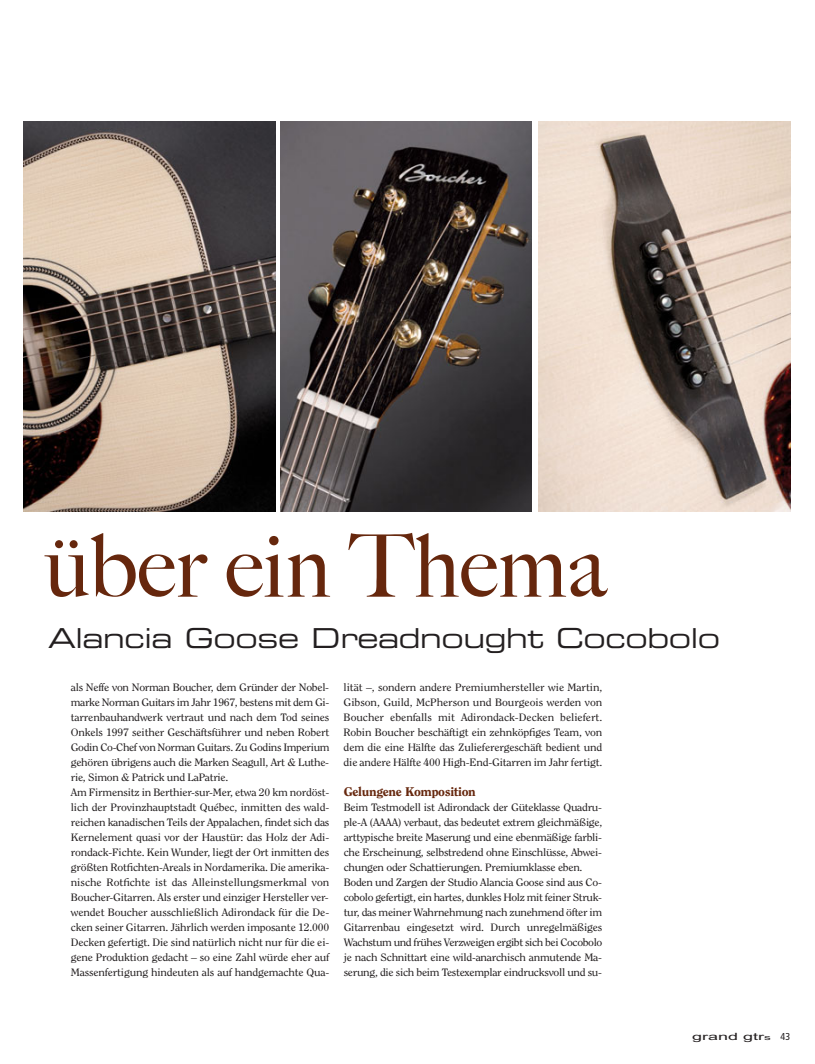
<style>
.page{position:relative;width:815px;height:1064px;background:#fff}
.page>*{position:absolute;margin:0;border:0;box-sizing:border-box;transform-origin:0 0}
.t1{font:500 87.5px "Big Caslon";color:#66270d}
.t2{font:27.5px "Eurostile Extended Two";letter-spacing:-.015em;color:#231f20}
.t3{font:800 12.5px "Clearface Std";letter-spacing:-.025em;color:#66270d;scale:1.1 1}
.t4{font:10.62px/15px "Clearface Std";letter-spacing:-.02em;color:#231f20;scale:1.1 1}
.t5{font:10px "Arial";color:#231f20;scale:1.8 1}
.s1{font-size:7.5px}
.s2{font-family:"Frutiger LT Std";font-stretch:condensed}
</style>
<div class="page">
<img style="left:24px;top:121px;width:251px;height:390px">
<img style="left:280px;top:121px;width:252px;height:390px">
<img style="left:539px;top:121px;width:251px;height:390px">
<h1 class="t1" style="left:44px;top:515px;width:563px">über ein Thema</h1>
<h2 class="t2" style="left:48px;top:628px;width:674px">Alancia Goose Dreadnought Cocobolo</h2>
<p class="t4" style="left:71px;top:680px;width:237px">als Neffe von Norman Boucher, dem Gründer der Nobel&shy;marke Norman Guitars im Jahr 1967, bestens mit dem Gi&shy;tarrenbauhandwerk vertraut und nach dem Tod seines Onkels 1997 seither Geschäftsführer und neben Robert Godin Co-Chef von Norman Guitars. Zu Godins Imperium gehören übrigens auch die Marken Seagull, Art &amp; Luthe&shy;rie, Simon &amp; Patrick und LaPatrie.<br>Am Firmensitz in Berthier-sur-Mer, etwa 20 km nordöst&shy;lich der Provinzhauptstadt Québec, inmitten des wald&shy;reichen kanadischen Teils der Appalachen, findet sich das Kernelement quasi vor der Haustür: das Holz der Adi&shy;rondack-Fichte. Kein Wunder, liegt der Ort inmitten des größten Rotfichten-Areals in Nordamerika. Die amerika&shy;nische Rotfichte ist das Alleinstellungsmerkmal von Boucher-Gitarren. Als erster und einziger Hersteller ver&shy;wendet Boucher ausschließlich Adirondack für die De&shy;cken seiner Gitarren. Jährlich werden imposante 12.000<br>Decken gefertigt. Die sind natürlich nicht nur für die ei&shy;gene Produktion gedacht – so eine Zahl würde eher auf Massenfertigung hindeuten als auf handgemachte Qua-</p>
<p class="t4" style="left:344px;top:680px;width:237px;text-align:justify">lität –, sondern andere Premiumhersteller wie Martin, Gibson, Guild, McPherson und Bourgeois werden von Boucher ebenfalls mit Adirondack-Decken beliefert.<br>Robin Boucher beschäftigt ein zehnköpfiges Team, von dem die eine Hälfte das Zulieferergeschäft bedient und die andere Hälfte 400 High-End-Gitarren im Jahr fertigt.</p>
<p class="t3" style="left:344px;top:784px;width:122px">Gelungene Komposition</p>
<p class="t4" style="left:344px;top:800px;width:237px">Beim Testmodell ist Adirondack der Güteklasse Quadru&shy;ple-A (AAAA) verbaut, das bedeutet extrem gleichmäßige, arttypische breite Maserung und eine ebenmäßige farbli&shy;che Erscheinung, selbstredend ohne Einschlüsse, Abwei&shy;chungen oder Schattierungen. Premiumklasse eben.<br>Boden und Zargen der Studio Alancia Goose sind aus Co&shy;cobolo gefertigt, ein hartes, dunkles Holz mit feiner Struk&shy;tur, das meiner Wahrnehmung nach zunehmend öfter im Gitarrenbau eingesetzt wird. Durch unregelmäßiges Wachstum und frühes Verzweigen ergibt sich bei Cocobolo je nach Schnittart eine wild-anarchisch anmutende Ma&shy;serung, die sich beim Testexemplar eindrucksvoll und su-</p>
<p class="t5" style="left:692px;top:1032px;width:56px">grand gtr<span class="s1">s</span> <span class="s2">43</span></p>
</div>
